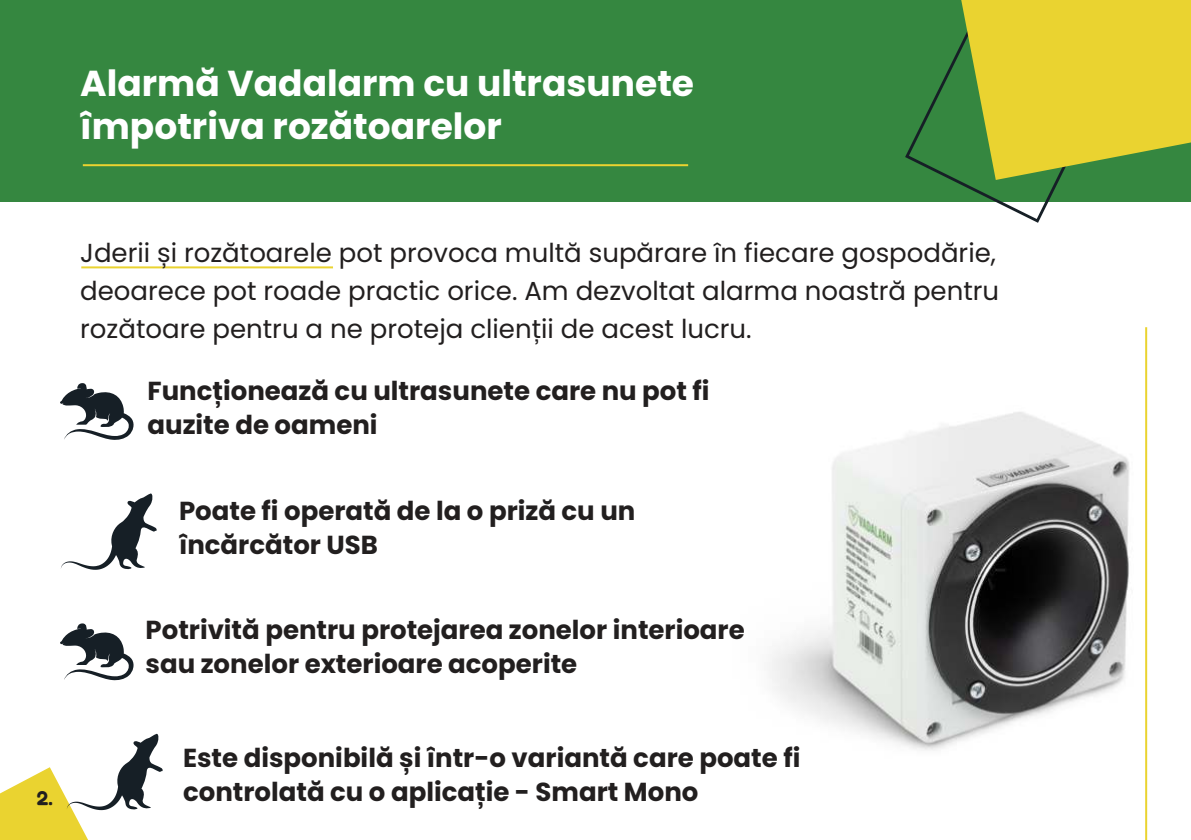
<style>
.page{position:relative;width:1191px;height:840px;background:#fff}
.page>*{position:absolute;margin:0;border:0;box-sizing:border-box;transform-origin:0 0}
.t1{font:700 36px/43.2px "Poppins";color:#fff}
.t2{font:700 26px/34px "Poppins";color:#221f1f}
.t3{font:26px/38px "Poppins";color:#221f1f}
.t4{font:300 20px "Fredoka";color:#221f1f}
</style>
<div class="page">
<img style="left:769px;top:327px;width:379px;height:512px">
<div style="left:0;top:0;width:1191px;height:201px;background:#358740"></div>
<hr style="left:83px;top:164px;width:605px;height:2px;background:#ead330">
<hr style="left:1145px;top:327px;width:2px;height:512px;background:#ead330">
<svg style="left:903px;top:44px;width:207px;height:179px"></svg>
<svg style="left:961px;top:0;width:230px;height:180px;fill:#ead330"></svg>
<svg style="left:60px;top:383px;width:74px;height:57px"></svg>
<svg style="left:61px;top:493px;width:96px;height:77px"></svg>
<svg style="left:60px;top:623px;width:74px;height:57px"></svg>
<svg style="left:0;top:733px;width:163px;height:106px"></svg>
<hr style="left:81px;top:266px;width:252px;height:2px;background:#ead330">
<h1 class="t1" style="left:80px;top:62px;width:615px">Alarmă Vadalarm cu ultrasunete împotriva rozătoarelor</h1>
<p class="t4" style="left:37px;top:785px;width:17px">2.</p>
<p class="t3" style="left:80px;top:234px;width:920px">Jderii și rozătoarele pot provoca multă supărare în fiecare gospodărie, deoarece pot roade practic orice. Am dezvoltat alarma noastră pentru rozătoare pentru a ne proteja clienții de acest lucru.</p>
<p class="t2" style="left:147px;top:373px;width:563px">Funcționează cu ultrasunete care nu pot fi auzite de oameni</p>
<p class="t2" style="left:179px;top:494px;width:458px">Poate fi operată de la o priză cu un încărcător USB</p>
<p class="t2" style="left:145px;top:612px;width:601px">Potrivită pentru protejarea zonelor interioare sau zonelor exterioare acoperite</p>
<p class="t2" style="left:183px;top:740px;width:619px">Este disponibilă și într-o variantă care poate fi controlată cu o aplicație - Smart Mono</p>
</div>
